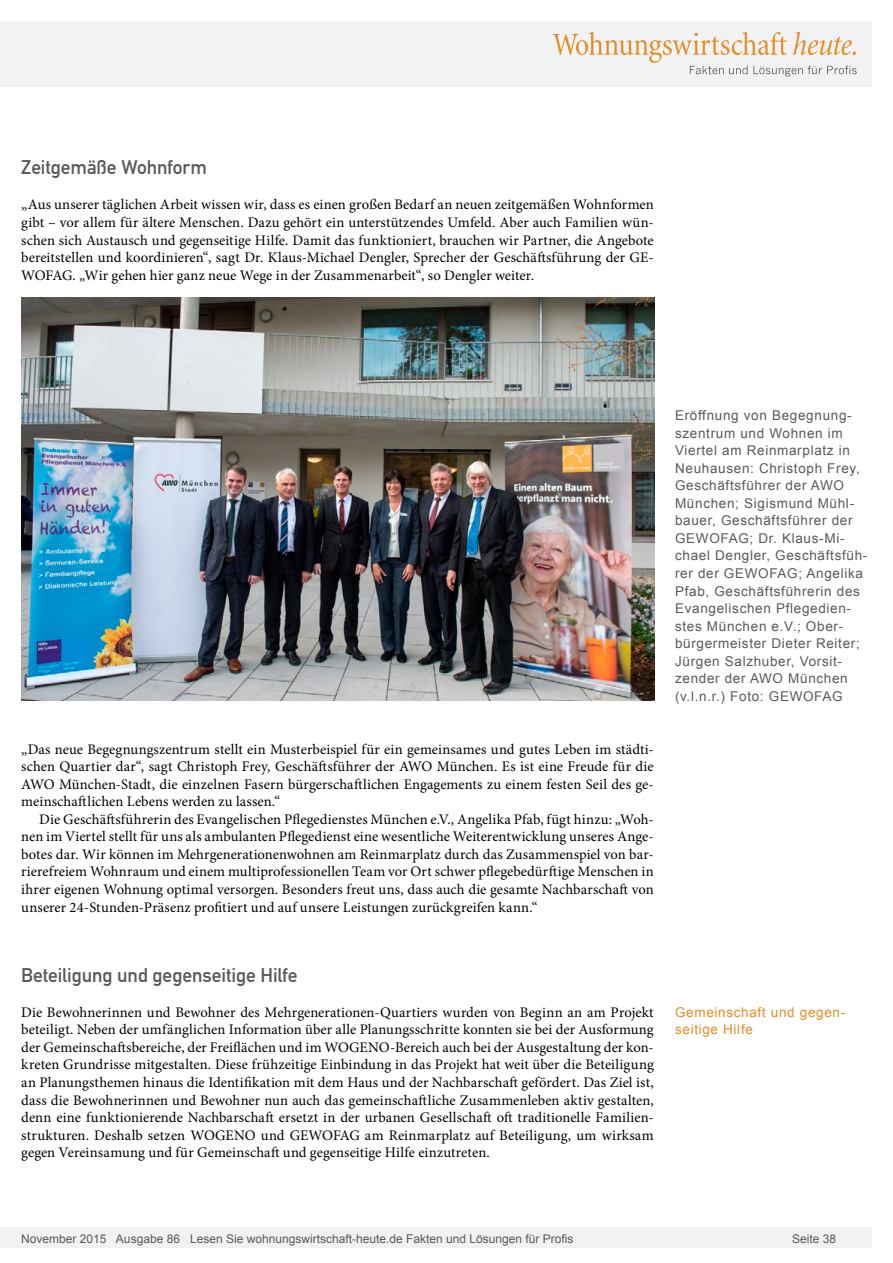
<style>
.page{position:relative;width:893px;height:1263px;background:#fff}
.page>*{position:absolute;margin:0;border:0;box-sizing:border-box;transform-origin:0 0}
.Überschrift_Grau{font:19.5px "DIN Mittelschrift";letter-spacing:-.005em;color:#595959}
.Fließtext_erste_Zeil{font:14.7px/17.5px "Minion Pro";letter-spacing:.005em;color:#000;text-align:justify}
.Fliesstext{font:14.7px/17.5px "Minion Pro";letter-spacing:.01em;color:#000;text-align:justify}
.Bildunterschrift{font:13.5px/17.5px "Arial";letter-spacing:.05em;color:#595959}
.Info{font:13.5px/17.5px "Arial";letter-spacing:.05em;color:#e88c24}
.t1{font:12px "Arial";color:#595959}
</style>
<div class="page">
<div style="left:0;top:1227px;width:872px;height:20px;background:#f1f2f3"></div>
<div style="left:0;top:21px;width:872px;height:66px;background:#f1f2f3"></div>
<svg style="left:553px;top:32px;width:304px;height:45px"></svg>
<img style="left:21px;top:297px;width:634px;height:404px">
<p class="Überschrift_Grau" style="left:21px;top:156px;width:187px">Zeitgemäße Wohnform</p>
<p class="Fließtext_erste_Zeil" style="left:21px;top:196px;width:634px">„Aus unserer täglichen Arbeit wissen wir, dass es einen großen Bedarf an neuen zeitgemäßen Wohnformen gibt – vor allem für ältere Menschen. Dazu gehört ein unterstützendes Umfeld. Aber auch Familien wün&shy;schen sich Austausch und gegenseitige Hilfe. Damit das funktioniert, brauchen wir Partner, die Angebote bereitstellen und koordinieren“, sagt Dr. Klaus-Michael Dengler, Sprecher der Geschäftsführung der GE-WOFAG. „Wir gehen hier ganz neue Wege in der Zusammenarbeit“, so Dengler weiter.</p>
<p class="Fließtext_erste_Zeil" style="left:21px;top:740px;width:634px">„Das neue Begegnungszentrum stellt ein Musterbeispiel für ein gemeinsames und gutes Leben im städti&shy;schen Quartier dar“, sagt Christoph Frey, Geschäftsführer der AWO München. Es ist eine Freude für die AWO München-Stadt, die einzelnen Fasern bürgerschaftlichen Engagements zu einem festen Seil des ge&shy;meinschaftlichen Lebens werden zu lassen.“</p>
<p class="Fliesstext" style="left:21px;top:810px;width:634px;text-indent:18px">Die Geschäftsführerin des Evangelischen Pflegedienstes München e.V., Angelika Pfab, fügt hinzu: „Woh&shy;nen im Viertel stellt für uns als ambulanten Pflegedienst eine wesentliche Weiterentwicklung unseres Ange&shy;botes dar. Wir können im Mehrgenerationenwohnen am Reinmarplatz durch das Zusammenspiel von bar&shy;rierefreiem Wohnraum und einem multiprofessionellen Team vor Ort schwer pflegebedürftige Menschen in ihrer eigenen Wohnung optimal versorgen. Besonders freut uns, dass auch die gesamte Nachbarschaft von unserer 24-Stunden-Präsenz profitiert und auf unsere Leistungen zurückgreifen kann.“</p>
<p class="Überschrift_Grau" style="left:21px;top:963px;width:278px">Beteiligung und gegenseitige Hilfe</p>
<p class="Fließtext_erste_Zeil" style="left:21px;top:1003px;width:634px">Die Bewohnerinnen und Bewohner des Mehrgenerationen-Quartiers wurden von Beginn an am Projekt beteiligt. Neben der umfänglichen Information über alle Planungsschritte konnten sie bei der Ausformung der Gemeinschaftsbereiche, der Freiflächen und im WOGENO-Bereich auch bei der Ausgestaltung der kon&shy;kreten Grundrisse mitgestalten. Diese frühzeitige Einbindung in das Projekt hat weit über die Beteiligung an Planungsthemen hinaus die Identifikation mit dem Haus und der Nachbarschaft gefördert. Das Ziel ist, dass die Bewohnerinnen und Bewohner nun auch das gemeinschaftliche Zusammenleben aktiv gestalten, denn eine funktionierende Nachbarschaft ersetzt in der urbanen Gesellschaft oft traditionelle Familien&shy;strukturen. Deshalb setzen WOGENO und GEWOFAG am Reinmarplatz auf Beteiligung, um wirksam gegen Vereinsamung und für Gemeinschaft und gegenseitige Hilfe einzutreten.</p>
<p class="Bildunterschrift" style="left:675px;top:407px;width:194px">Eröffnung von Begegnung&shy;szentrum und Wohnen im<br>Viertel am Reinmarplatz in<br>Neuhausen: Christoph Frey,<br>Geschäftsführer der AWO<br>München; Sigismund Mühl&shy;bauer, Geschäftsführer der<br>GEWOFAG; Dr. Klaus-Mi&shy;chael Dengler, Geschäftsfüh&shy;rer der GEWOFAG; Angelika<br>Pfab, Geschäftsführerin des<br>Evangelischen Pflegedien&shy;stes München e.V.; Ober&shy;bürgermeister Dieter Reiter;<br>Jürgen Salzhuber, Vorsit&shy;zender der AWO München (v.l.n.r.) Foto: GEWOFAG</p>
<p class="Info" style="left:675px;top:1003px;width:172px">Gemeinschaft und gegen&shy;seitige Hilfe</p>
<p class="t1" style="left:21px;top:1230px;width:554px">November 2015 Ausgabe 86 Lesen Sie wohnungswirtschaft-heute.de Fakten und Lösungen für Profis</p>
<p class="t1" style="left:792px;top:1231px;width:46px">Seite 38</p>
</div>
